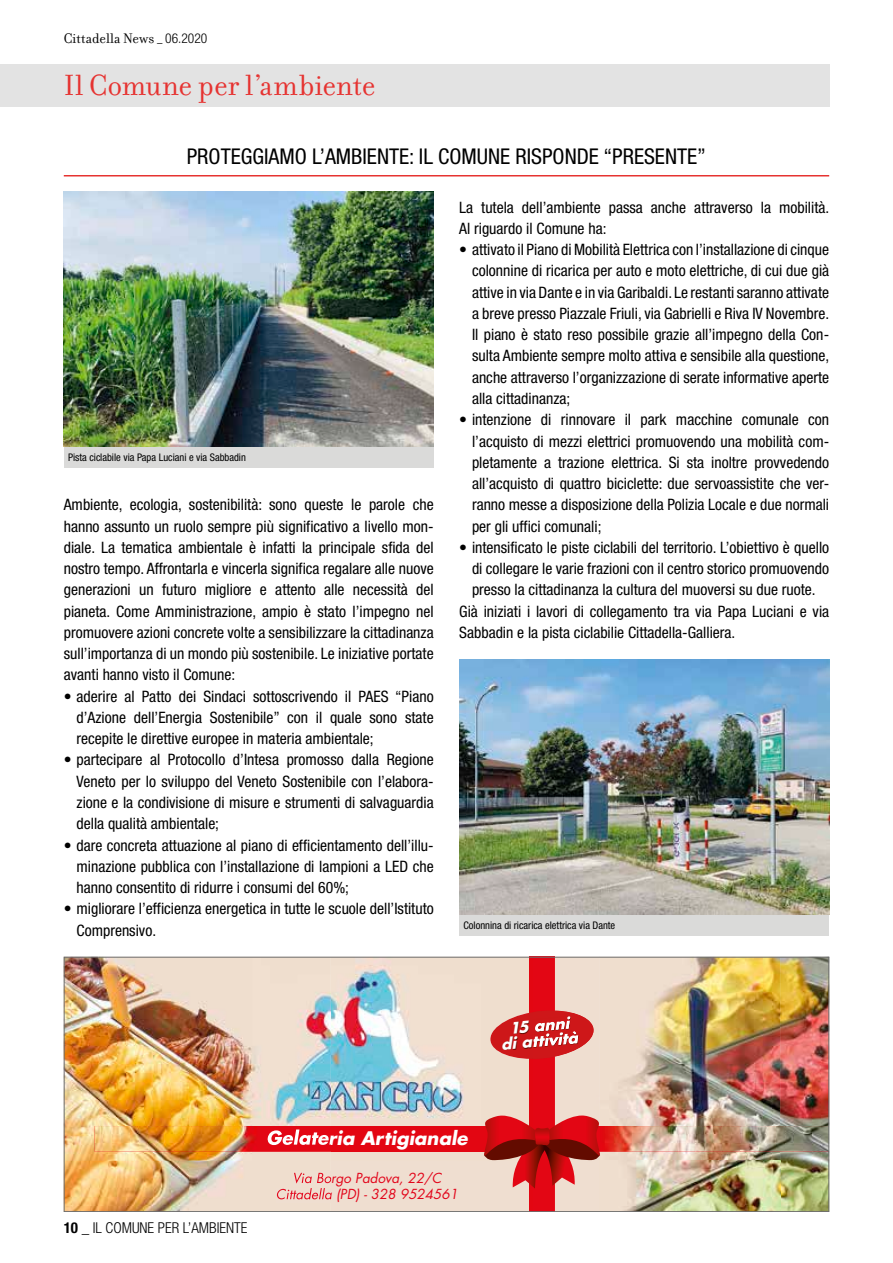
<style>
.page{position:relative;width:893px;height:1263px;background:#fff}
.page>*{position:absolute;margin:0;border:0;box-sizing:border-box;transform-origin:0 0}
.t1{font:31.5px "Filosofia OT";letter-spacing:-.005em;color:#e63331}
.t2{font:condensed 21.75px "Helvetica Neue";color:#000}
.t3{font:italic 700 18.15px "Futura";color:#fff}
.t4{font:condensed 15.75px/21.3px "Helvetica Neue";color:#000;text-align:justify}
.t5{font:300 condensed 15px "Helvetica Neue";color:#000}
.t6{font:15px "Filosofia OT";color:#000}
.t7{font:italic 13.5px/16.2px "Futura";color:#e2061b;text-align:center}
.t8{font:condensed 10.5px "Helvetica Neue";color:#000}
.s1{font-family:"Helvetica Neue";font-weight:300;font-stretch:condensed;font-size:13.5px}
.s2{font-weight:700}
</style>
<div class="page">
<img style="left:66px;top:959px;width:463px;height:202px">
<div style="left:331px;top:1172px;width:111px;height:14px;background:#efded0"></div>
<div style="left:331px;top:1188px;width:125px;height:14px;background:#efded0"></div>
<div style="left:94px;top:1126px;width:435px;height:25px;background:#e30612"></div>
<img style="left:66px;top:1161px;width:265px;height:49px">
<img style="left:294px;top:1172px;width:37px;height:14px">
<img style="left:277px;top:1188px;width:54px;height:14px">
<img style="left:94px;top:1126px;width:174px;height:25px">
<img style="left:268px;top:1129px;width:63px;height:17px">
<div style="left:529px;top:957px;width:26px;height:255px;background:#e30612"></div>
<svg style="left:490px;top:1008px;width:43px;height:53px;background:#d85855"></svg>
<img style="left:534px;top:959px;width:293px;height:251px">
<img style="left:604px;top:1126px;width:223px;height:25px">
<img style="left:533px;top:1010px;width:61px;height:49px">
<img style="left:570px;top:1016px;width:1px;height:14px">
<img style="left:533px;top:1031px;width:46px;height:17px">
<img style="left:533px;top:1016px;width:37px;height:14px">
<img style="left:533px;top:1030px;width:45px;height:1px">
<img style="left:533px;top:1031px;width:45px;height:16px">
<svg style="left:480px;top:1115px;width:124px;height:73px"></svg>
<div style="left:64px;top:957px;width:765px;height:255px;border:1px solid #6e6e6e"></div>
<div style="left:0;top:64px;width:829px;height:42px;background:#e3e3e3"></div>
<hr style="left:64px;top:175px;width:765px;height:1px;background:#e63331">
<div style="left:64px;top:446px;width:370px;height:22px;background:#dadad9"></div>
<div style="left:459px;top:914px;width:370px;height:21px;background:#dadad9"></div>
<img style="left:64px;top:191px;width:370px;height:256px">
<img style="left:459px;top:659px;width:370px;height:255px">
<p class="t6" style="left:64px;top:30px;width:145px">Cittadella News _ <span class="s1">06.2020</span></p>
<p class="t1" style="left:64px;top:68px;width:313px">Il Comune per l’ambiente</p>
<p class="t2" style="left:187px;top:144px;width:521px">PROTEGGIAMO L’AMBIENTE: IL COMUNE RISPONDE “PRESENTE”</p>
<p class="t8" style="left:68px;top:451px;width:179px">Pista ciclabile via Papa Luciani e via Sabbadin</p>
<p class="t4" style="left:64px;top:494px;width:371px">Ambiente, ecologia, sostenibilità: sono queste le parole che hanno assunto un ruolo sempre più significativo a livello mon&shy;diale. La tematica ambientale è infatti la principale sfida del nostro tempo. Affrontarla e vincerla significa regalare alle nuove generazioni un futuro migliore e attento alle necessità del pianeta. Come Amministrazione, ampio è stato l’impegno nel promuovere azioni concrete volte a sensibilizzare la cittadinanza sull’importanza di un mondo più sostenibile. Le iniziative portate avanti hanno visto il Comune:</p>
<p class="t4" style="left:77px;top:685px;width:359px;text-indent:-13px">• aderire al Patto dei Sindaci sottoscrivendo il PAES “Piano d’Azione dell’Energia Sostenibile” con il quale sono state recepite le direttive europee in materia ambientale;</p>
<p class="t4" style="left:77px;top:749px;width:359px;text-indent:-13px">• partecipare al Protocollo d’Intesa promosso dalla Regione Veneto per lo sviluppo del Veneto Sostenibile con l’elabora&shy;zione e la condivisione di misure e strumenti di salvaguardia della qualità ambientale;</p>
<p class="t4" style="left:77px;top:834px;width:359px;text-indent:-13px">• dare concreta attuazione al piano di efficientamento dell’illu&shy;minazione pubblica con l’installazione di lampioni a LED che hanno consentito di ridurre i consumi del 60%;</p>
<p class="t4" style="left:77px;top:898px;width:359px;text-indent:-13px">• migliorare l’efficienza energetica in tutte le scuole dell’Istituto<br>Comprensivo.</p>
<p class="t4" style="left:459px;top:196px;width:371px">La tutela dell’ambiente passa anche attraverso la mobilità.<br>Al riguardo il Comune ha:</p>
<p class="t4" style="left:472px;top:239px;width:359px;text-indent:-13px">• attivato il Piano di Mobilità Elettrica con l’installazione di cinque colonnine di ricarica per auto e moto elettriche, di cui due già attive in via Dante e in via Garibaldi. Le restanti saranno attivate a breve presso Piazzale Friuli, via Gabrielli e Riva IV Novembre.<br>Il piano è stato reso possibile grazie all’impegno della Con&shy;sulta Ambiente sempre molto attiva e sensibile alla questione, anche attraverso l’organizzazione di serate informative aperte alla cittadinanza;</p>
<p class="t4" style="left:472px;top:409px;width:359px;text-indent:-13px">• intenzione di rinnovare il park macchine comunale con l’acquisto di mezzi elettrici promuovendo una mobilità com&shy;pletamente a trazione elettrica. Si sta inoltre provvedendo all’acquisto di quattro biciclette: due servoassistite che ver&shy;ranno messe a disposizione della Polizia Locale e due normali per gli uffici comunali;</p>
<p class="t4" style="left:472px;top:536px;width:359px;text-indent:-13px">• intensificato le piste ciclabili del territorio. L’obiettivo è quello di collegare le varie frazioni con il centro storico promuovendo presso la cittadinanza la cultura del muoversi su due ruote.</p>
<p class="t4" style="left:459px;top:600px;width:371px">Già iniziati i lavori di collegamento tra via Papa Luciani e via<br>Sabbadin e la pista ciclabilie Cittadella-Galliera.</p>
<p class="t8" style="left:463px;top:919px;width:153px">Colonnina di ricarica elettrica via Dante</p>
<p class="t3" style="left:266px;top:1125px;width:203px">Gelateria Artigianale</p>
<p class="t5" style="left:64px;top:1219px;width:185px"><span class="s2">10</span> _ IL COMUNE PER L’AMBIENTE</p>
<p class="t7" style="left:276px;top:1170px;width:184px">Via Borgo Padova, 22/C<br>Cittadella (PD) - 328 9524561</p>
</div>
